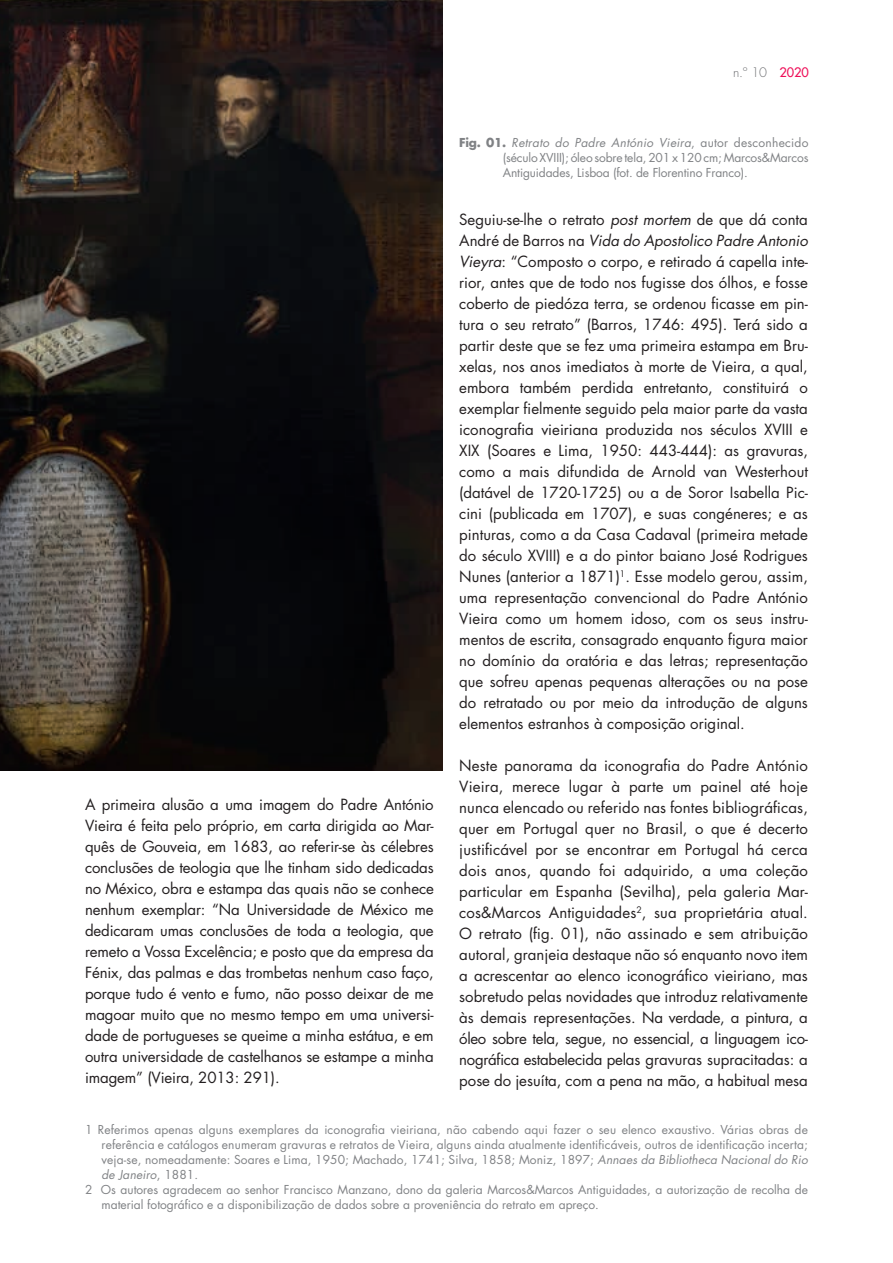
<style>
.page{position:relative;width:893px;height:1263px;background:#fff}
.page>*{position:absolute;margin:0;border:0;box-sizing:border-box;transform-origin:0 0}
.t1{font:15px/21px "Futura Std";color:#231f20;text-align:justify}
.t2{font:300 12.75px "Futura Std";color:#6c6d70}
.t3{font:12px/15px "Futura Std";letter-spacing:.01em;color:#808285;text-align:justify}
.t4{font:italic 12px "Futura Std";letter-spacing:.01em;color:#808285}
.s1{font-weight:500;color:#ee1059}
.s2{font-weight:700}
.s3{font-style:italic}
.s4{font-style:normal}
</style>
<div class="page">
<img style="left:0;top:0;width:442px;height:771px">
<p class="t2" style="left:733px;top:64px;width:77px">n.º 10 <span class="s1">2020</span></p>
<p class="t3" style="left:503px;top:135px;width:307px;text-indent:-44px"><span class="s2">Fig. 01.</span> <span class="s3">Retrato do Padre António Vieira</span>, autor desconhecido (século XVIII); óleo sobre tela, 201 x 120 cm; Marcos&amp;Marcos Antiguidades, Lisboa (fot. de Florentino Franco).</p>
<p class="t1" style="left:459px;top:209px;width:350px">Seguiu-se-lhe o retrato <span class="s3">post mortem</span> de que dá conta André de Barros na <span class="s3">Vida do Apostolico Padre Antonio Vieyra</span>: “Composto o corpo, e retirado á capella inte&shy;rior, antes que de todo nos fugisse dos ólhos, e fosse coberto de piedóza terra, se ordenou ficasse em pin&shy;tura o seu retrato” (Barros, 1746: 495). Terá sido a partir deste que se fez uma primeira estampa em Bru&shy;xelas, nos anos imediatos à morte de Vieira, a qual, embora também perdida entretanto, constituirá o exemplar fielmente seguido pela maior parte da vasta iconografia vieiriana produzida nos séculos XVIII e XIX (Soares e Lima, 1950: 443-444): as gravuras, como a mais difundida de Arnold van Westerhout (datável de 1720-1725) ou a de Soror Isabella Pic&shy;cini (publicada em 1707), e suas congéneres; e as pinturas, como a da Casa Cadaval (primeira metade do século XVIII) e a do pintor baiano José Rodrigues Nunes (anterior a 1871)<sup>1</sup>. Esse modelo gerou, assim, uma representação convencional do Padre António Vieira como um homem idoso, com os seus instru&shy;mentos de escrita, consagrado enquanto figura maior no domínio da oratória e das letras; representação que sofreu apenas pequenas alterações ou na pose do retratado ou por meio da introdução de alguns elementos estranhos à composição original.</p>
<p class="t1" style="left:459px;top:755px;width:350px">Neste panorama da iconografia do Padre António Vieira, merece lugar à parte um painel até hoje nunca elencado ou referido nas fontes bibliográficas, quer em Portugal quer no Brasil, o que é decerto justificável por se encontrar em Portugal há cerca dois anos, quando foi adquirido, a uma coleção particular em Espanha (Sevilha), pela galeria Mar&shy;cos&amp;Marcos Antiguidades<sup>2</sup>, sua proprietária atual.<br>O retrato (fig. 01), não assinado e sem atribuição autoral, granjeia destaque não só enquanto novo item a acrescentar ao elenco iconográfico vieiriano, mas sobretudo pelas novidades que introduz relativamente às demais representações. Na verdade, a pintura, a óleo sobre tela, segue, no essencial, a linguagem ico&shy;nográfica estabelecida pelas gravuras supracitadas: a pose do jesuíta, com a pena na mão, a habitual mesa</p>
<p class="t1" style="left:85px;top:794px;width:350px">A primeira alusão a uma imagem do Padre António Vieira é feita pelo próprio, em carta dirigida ao Mar&shy;quês de Gouveia, em 1683, ao referir-se às célebres conclusões de teologia que lhe tinham sido dedicadas no México, obra e estampa das quais não se conhece nenhum exemplar: “Na Universidade de México me dedicaram umas conclusões de toda a teologia, que remeto a Vossa Excelência; e posto que da empresa da Fénix, das palmas e das trombetas nenhum caso faço, porque tudo é vento e fumo, não posso deixar de me magoar muito que no mesmo tempo em uma universi&shy;dade de portugueses se queime a minha estátua, e em outra universidade de castelhanos se estampe a minha imagem” (Vieira, 2013: 291).</p>
<p class="t3" style="left:85px;top:1122px;width:724px">1 Referimos apenas alguns exemplares da iconografia vieiriana, não cabendo aqui fazer o seu elenco exaustivo. Várias obras de</p>
<p class="t3" style="left:102px;top:1137px;width:708px">referência e catálogos enumeram gravuras e retratos de Vieira, alguns ainda atualmente identificáveis, outros de identificação incerta;</p>
<p class="t3" style="left:102px;top:1152px;width:708px">veja-se, nomeadamente: Soares e Lima, 1950; Machado, 1741; Silva, 1858; Moniz, 1897; <span class="s3">Annaes da Bibliotheca Nacional do Rio</span></p>
<p class="t4" style="left:102px;top:1167px;width:98px">de Janeiro<span class="s4">, 1881.</span></p>
<p class="t3" style="left:85px;top:1182px;width:724px">2 Os autores agradecem ao senhor Francisco Manzano, dono da galeria Marcos&amp;Marcos Antiguidades, a autorização de recolha de</p>
<p class="t3" style="left:102px;top:1197px;width:499px">material fotográfico e a disponibilização de dados sobre a proveniência do retrato em apreço.</p>
</div>
